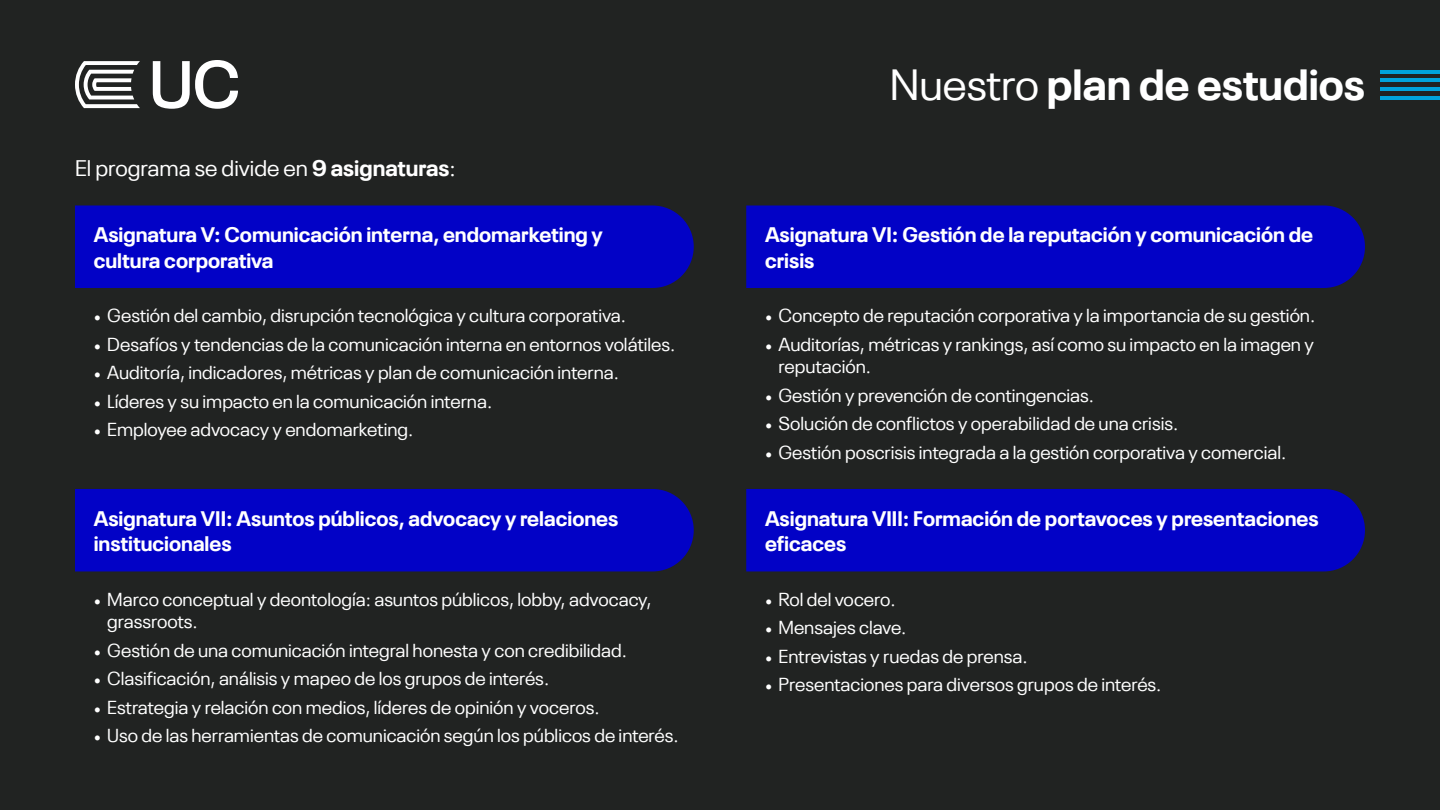
<style>
.page{position:relative;width:1440px;height:810px;background:#212322}
.page>*{position:absolute;margin:0;border:0;box-sizing:border-box;transform-origin:0 0}
.t1{font:700 43.5px "Neue Plak";color:#fff}
.t2{font:22.5px "Neue Plak";color:#fff}
.t3{font:700 21px/25.2px "Neue Plak";color:#fff}
.t4{font:18.75px/22.5px "Neue Plak";color:#fff}
.s1{font-weight:700}
.s2{font-family:"Minion Pro"}
.s3{font-weight:400}
</style>
<div class="page">
<hr style="left:1380px;top:70px;width:60px;height:4px;background:#00a3db">
<hr style="left:1380px;top:78px;width:60px;height:4px;background:#00a3db">
<hr style="left:1380px;top:87px;width:60px;height:4px;background:#00a3db">
<hr style="left:1380px;top:96px;width:60px;height:3px;background:#00a3db">
<svg style="left:75px;top:61px;width:65px;height:47px"></svg>
<svg style="left:153px;top:60px;width:85px;height:49px"></svg>
<div style="left:75px;top:206px;width:619px;height:82px;background:#0202c6"></div>
<div style="left:75px;top:489px;width:619px;height:82px;background:#0202c6"></div>
<div style="left:746px;top:206px;width:619px;height:82px;background:#0202c6"></div>
<div style="left:746px;top:489px;width:619px;height:82px;background:#0202c6"></div>
<p class="t2" style="left:75px;top:150px;width:382px">El programa se divide en <span class="s1">9 asignaturas</span>:</p>
<p class="t3" style="left:94px;top:220px;width:511px">Asignatura V: Comunicación interna, endomarketing y cultura corporativa</p>
<p class="t4" style="left:94px;top:302px;width:534px"><span class="s2">•</span> Gestión del cambio, disrupción tecnológica y cultura corporativa.</p>
<p class="t4" style="left:94px;top:331px;width:583px"><span class="s2">•</span> Desafíos y tendencias de la comunicación interna en entornos volátiles.</p>
<p class="t4" style="left:94px;top:359px;width:527px"><span class="s2">•</span> Auditoría, indicadores, métricas y plan de comunicación interna.</p>
<p class="t4" style="left:94px;top:388px;width:400px"><span class="s2">•</span> Líderes y su impacto en la comunicación interna.</p>
<p class="t4" style="left:94px;top:416px;width:321px"><span class="s2">•</span> Employee advocacy y endomarketing.</p>
<p class="t3" style="left:94px;top:503px;width:526px">Asignatura VII: Asuntos públicos, advocacy y relaciones institucionales</p>
<p class="t4" style="left:107px;top:586px;width:546px;text-indent:-14px"><span class="s2">•</span> Marco conceptual y deontología: asuntos públicos, lobby, advocacy, grassroots.</p>
<p class="t4" style="left:94px;top:637px;width:535px"><span class="s2">•</span> Gestión de una comunicación integral honesta y con credibilidad.</p>
<p class="t4" style="left:94px;top:665px;width:457px"><span class="s2">•</span> Clasificación, análisis y mapeo de los grupos de interés.</p>
<p class="t4" style="left:94px;top:694px;width:507px"><span class="s2">•</span> Estrategia y relación con medios, líderes de opinión y voceros.</p>
<p class="t4" style="left:94px;top:722px;width:587px"><span class="s2">•</span> Uso de las herramientas de comunicación según los públicos de interés.</p>
<h1 class="t1" style="left:890px;top:50px;width:477px"><span class="s3">Nuestro</span> plan de estudios</h1>
<p class="t3" style="left:765px;top:220px;width:550px">Asignatura VI: Gestión de la reputación y comunicación de crisis</p>
<p class="t4" style="left:765px;top:302px;width:552px"><span class="s2">•</span> Concepto de reputación corporativa y la importancia de su gestión.</p>
<p class="t4" style="left:778px;top:331px;width:537px;text-indent:-14px"><span class="s2">•</span> Auditorías, métricas y rankings, así como su impacto en la imagen y reputación.</p>
<p class="t4" style="left:765px;top:382px;width:331px"><span class="s2">•</span> Gestión y prevención de contingencias.</p>
<p class="t4" style="left:765px;top:410px;width:415px"><span class="s2">•</span> Solución de conflictos y operabilidad de una crisis.</p>
<p class="t4" style="left:765px;top:439px;width:523px"><span class="s2">•</span> Gestión poscrisis integrada a la gestión corporativa y comercial.</p>
<p class="t3" style="left:765px;top:503px;width:555px">Asignatura VIII: Formación de portavoces y presentaciones eficaces</p>
<p class="t4" style="left:765px;top:586px;width:132px"><span class="s2">•</span> Rol del vocero.</p>
<p class="t4" style="left:765px;top:614px;width:143px"><span class="s2">•</span> Mensajes clave.</p>
<p class="t4" style="left:765px;top:643px;width:264px"><span class="s2">•</span> Entrevistas y ruedas de prensa.</p>
<p class="t4" style="left:765px;top:671px;width:398px"><span class="s2">•</span> Presentaciones para diversos grupos de interés.</p>
</div>
